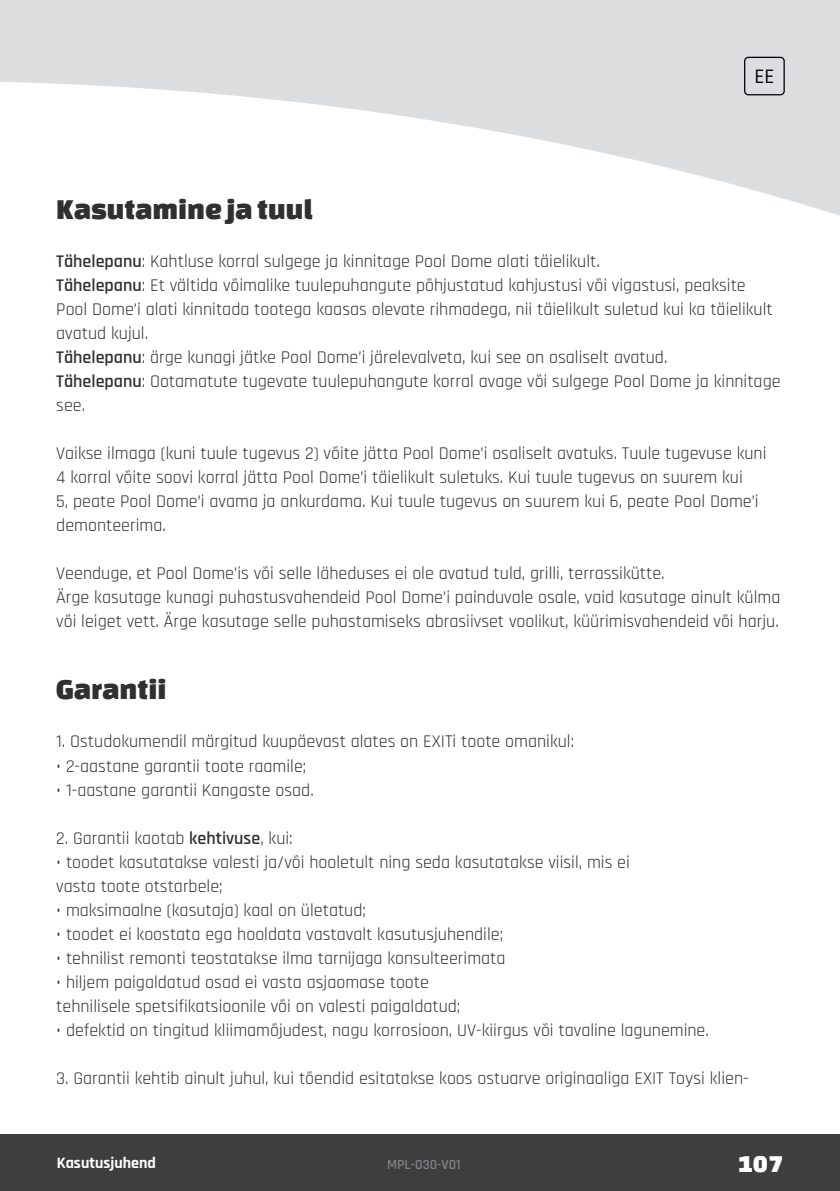
<style>
.page{position:relative;width:840px;height:1191px;background:#fff}
.page>*{position:absolute;margin:0;border:0;box-sizing:border-box;transform-origin:0 0}
.Heading_2{font:30px "Changa One";color:#312f30}
.t1{font:25.2px "Changa One";color:#fff}
.t2{font:500 20.8px "Rajdhani";color:#02030c}
.Page-content{font:18px/24px "Rajdhani";color:#312f30}
.t3{font:700 16px "Rajdhani";color:#fff}
.t4{font:600 14px "Rajdhani";color:#808285}
.s1{font-weight:600}
</style>
<div class="page">
<svg style="left:0;top:0;width:839px;height:215px;fill:#dcdddf"></svg>
<div style="left:0;top:1134px;width:839px;height:57px;background:#3e3e3f"></div>
<div style="left:743px;top:57px;width:41px;height:38px;border:1px solid #02030c;border-radius:4px"></div>
<p class="t2" style="left:754px;top:64px;width:21px">EE</p>
<p class="Heading_2" style="left:56px;top:193px;width:258px">Kasutamine ja tuul</p>
<p class="Page-content" style="left:56px;top:250px;width:545px"><span class="s1">Tähelepanu</span>: Kahtluse korral sulgege ja kinnitage Pool Dome alati täielikult.</p>
<p class="Page-content" style="left:56px;top:274px;width:717px"><span class="s1">Tähelepanu</span>: Et vältida võimalike tuulepuhangute põhjustatud kahjustusi või vigastusi, peaksite<br>Pool Dome’i alati kinnitada tootega kaasas olevate rihmadega, nii täielikult suletud kui ka täielikult avatud kujul.</p>
<p class="Page-content" style="left:56px;top:346px;width:612px"><span class="s1">Tähelepanu</span>: ärge kunagi jätke Pool Dome’i järelevalveta, kui see on osaliselt avatud.</p>
<p class="Page-content" style="left:56px;top:370px;width:725px"><span class="s1">Tähelepanu</span>: Ootamatute tugevate tuulepuhangute korral avage või sulgege Pool Dome ja kinnitage see.</p>
<p class="Page-content" style="left:56px;top:442px;width:711px">Vaikse ilmaga (kuni tuule tugevus 2) võite jätta Pool Dome’i osaliselt avatuks. Tuule tugevuse kuni 4 korral võite soovi korral jätta Pool Dome’i täielikult suletuks. Kui tuule tugevus on suurem kui<br>5, peate Pool Dome’i avama ja ankurdama. Kui tuule tugevus on suurem kui 6, peate Pool Dome’i demonteerima.</p>
<p class="Page-content" style="left:56px;top:562px;width:609px">Veenduge, et Pool Dome’is või selle läheduses ei ole avatud tuld, grilli, terrassikütte.</p>
<p class="Page-content" style="left:56px;top:586px;width:725px">Ärge kasutage kunagi puhastusvahendeid Pool Dome’i painduvale osale, vaid kasutage ainult külma või leiget vett. Ärge kasutage selle puhastamiseks abrasiivset voolikut, küürimisvahendeid või harju.</p>
<p class="Heading_2" style="left:56px;top:673px;width:112px">Garantii</p>
<p class="Page-content" style="left:56px;top:730px;width:519px">1. Ostudokumendil märgitud kuupäevast alates on EXITi toote omanikul:</p>
<p class="Page-content" style="left:56px;top:754px;width:251px">• 2-aastane garantii toote raamile;</p>
<p class="Page-content" style="left:56px;top:778px;width:259px">• 1-aastane garantii Kangaste osad.</p>
<p class="Page-content" style="left:56px;top:826px;width:238px">2. Garantii kaotab <span class="s1">kehtivuse</span>, kui:</p>
<p class="Page-content" style="left:56px;top:850px;width:575px">• toodet kasutatakse valesti ja/või hooletult ning seda kasutatakse viisil, mis ei</p>
<p class="Page-content" style="left:56px;top:874px;width:168px">vasta toote otstarbele;</p>
<p class="Page-content" style="left:56px;top:898px;width:311px">• maksimaalne (kasutaja) kaal on ületatud;</p>
<p class="Page-content" style="left:56px;top:922px;width:448px">• toodet ei koostata ega hooldata vastavalt kasutusjuhendile;</p>
<p class="Page-content" style="left:56px;top:946px;width:450px">• tehnilist remonti teostatakse ilma tarnijaga konsulteerimata</p>
<p class="Page-content" style="left:56px;top:970px;width:374px">• hiljem paigaldatud osad ei vasta asjaomase toote</p>
<p class="Page-content" style="left:56px;top:994px;width:405px">tehnilisele spetsifikatsioonile või on valesti paigaldatud;</p>
<p class="Page-content" style="left:56px;top:1018px;width:653px">• defektid on tingitud kliimamõjudest, nagu korrosioon, UV-kiirgus või tavaline lagunemine.</p>
<p class="Page-content" style="left:56px;top:1066px;width:693px">3. Garantii kehtib ainult juhul, kui tõendid esitatakse koos ostuarve originaaliga EXIT Toysi klien-</p>
<p class="t3" style="left:57px;top:1153px;width:100px">Kasutusjuhend</p>
<h2 class="t1" style="left:737px;top:1149px;width:47px">107</h2>
<p class="t4" style="left:387px;top:1156px;width:75px">MPL-030-V01</p>
</div>
